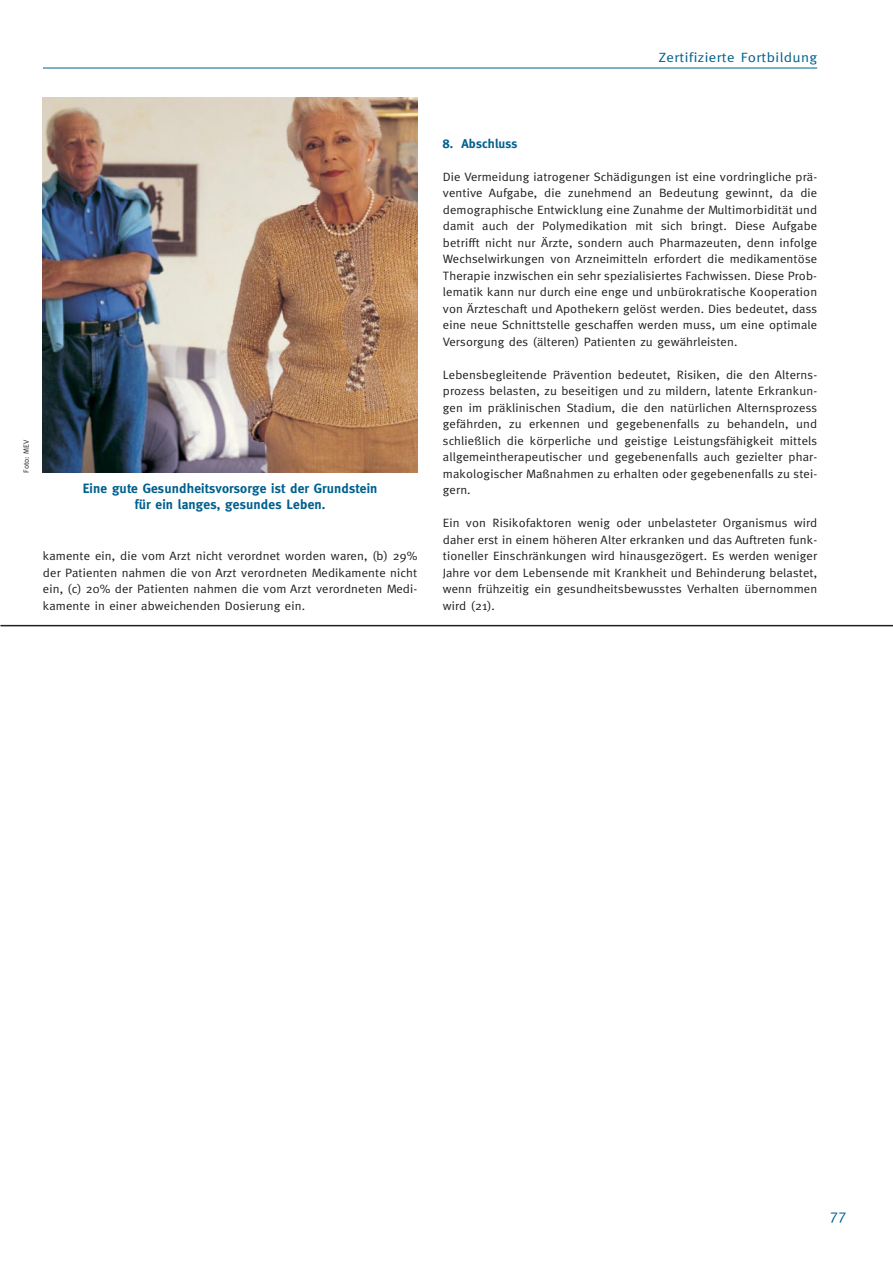
<style>
.page{position:relative;width:893px;height:1263px;background:#fff}
.page>*{position:absolute;margin:0;border:0;box-sizing:border-box;transform-origin:0 0}
.t1{font:15px "Meta";color:#00608e}
.t2{font:700 13.5px/16.5px "Meta";letter-spacing:.01em;color:#00608e;text-align:center}
.t3{font:13.5px "Meta";letter-spacing:.025em;color:#00608e;scale:1.11 1}
.t4{font:700 12.75px "Meta";letter-spacing:.01em;color:#00608e}
.t5{font:12.15px/16.5px "Meta";letter-spacing:.01em;color:#231f1f;text-align:justify;scale:1.05 1}
.t6{font:7.5px "Meta";color:#231f1f}
</style>
<div class="page">
<hr style="left:43px;top:68px;width:774px;height:1px;background:#00608e">
<img style="left:43px;top:98px;width:374px;height:375px">
<hr style="left:0;top:625px;width:892px;height:1px;background:#231f1f">
<p class="t3" style="left:659px;top:52px;width:144px">Zertifizierte Fortbildung</p>
<p class="t6" style="left:23px;top:473px;width:34px;rotate:-90deg">Foto: MEV</p>
<p class="t2" style="left:83px;top:481px;width:296px">Eine gute Gesundheitsvorsorge ist der Grundstein für ein langes, gesundes Leben.</p>
<p class="t5" style="left:43px;top:549px;width:358px">kamente ein, die vom Arzt nicht verordnet worden waren, (b) 29% der Patienten nahmen die von Arzt verordneten Medikamente nicht ein, (c) 20% der Patienten nahmen die vom Arzt verordneten Medi&shy;kamente in einer abweichenden Dosierung ein.</p>
<p class="t4" style="left:443px;top:139px;width:76px">8. Abschluss</p>
<p class="t5" style="left:443px;top:169px;width:358px">Die Vermeidung iatrogener Schädigungen ist eine vordringliche prä&shy;ventive Aufgabe, die zunehmend an Bedeutung gewinnt, da die demographische Entwicklung eine Zunahme der Multimorbidität und damit auch der Polymedikation mit sich bringt. Diese Aufgabe betrifft nicht nur Ärzte, sondern auch Pharmazeuten, denn infolge Wechselwirkungen von Arzneimitteln erfordert die medikamentöse Therapie inzwischen ein sehr spezialisiertes Fachwissen. Diese Prob&shy;lematik kann nur durch eine enge und unbürokratische Kooperation von Ärzteschaft und Apothekern gelöst werden. Dies bedeutet, dass eine neue Schnittstelle geschaffen werden muss, um eine optimale Versorgung des (älteren) Patienten zu gewährleisten.</p>
<p class="t5" style="left:443px;top:367px;width:358px">Lebensbegleitende Prävention bedeutet, Risiken, die den Alterns&shy;prozess belasten, zu beseitigen und zu mildern, latente Erkrankun&shy;gen im präklinischen Stadium, die den natürlichen Alternsprozess gefährden, zu erkennen und gegebenenfalls zu behandeln, und schließlich die körperliche und geistige Leistungsfähigkeit mittels allgemeintherapeutischer und gegebenenfalls auch gezielter phar&shy;makologischer Maßnahmen zu erhalten oder gegebenenfalls zu stei&shy;gern.</p>
<p class="t5" style="left:443px;top:516px;width:358px">Ein von Risikofaktoren wenig oder unbelasteter Organismus wird daher erst in einem höheren Alter erkranken und das Auftreten funk&shy;tioneller Einschränkungen wird hinausgezögert. Es werden weniger Jahre vor dem Lebensende mit Krankheit und Behinderung belastet, wenn frühzeitig ein gesundheitsbewusstes Verhalten übernommen wird (21).</p>
<p class="t1" style="left:830px;top:1209px;width:18px">77</p>
</div>
